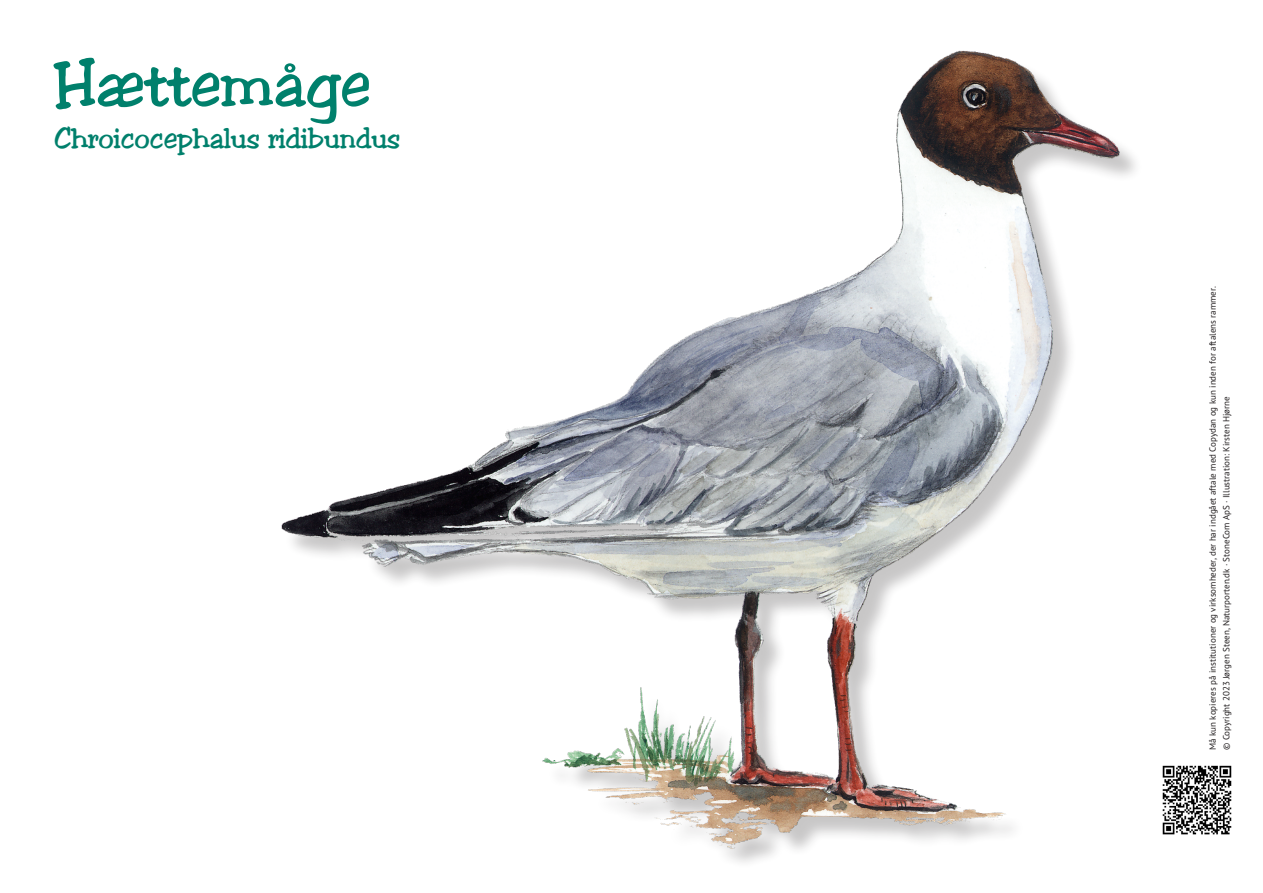
<style>
.page{position:relative;width:1263px;height:893px;background:#fff}
.page>*{position:absolute;margin:0;border:0;box-sizing:border-box;transform-origin:0 0}
.t1{font:60px "Toledo";color:#00806c}
.t2{font:27px "Toledo";color:#00806c}
.t3{font:9px/13.5px "PT Sans Pro";color:#231f20}
</style>
<div class="page">
<img style="left:281px;top:50px;width:855px;height:813px">
<img style="left:1162px;top:765px;width:70px;height:70px">
<h1 class="t1" style="left:54px;top:47px;width:319px">Hættemåge</h1>
<h2 class="t2" style="left:54px;top:121px;width:348px">Chroicocephalus ridibundus</h2>
<p class="t3" style="left:1206px;top:750px;width:465px;rotate:-90deg">Må kun kopieres på institutioner og virksomheder, der har indgået aftale med Copydan og kun inden for aftalens rammer. © Copyright 2023 Jørgen Steen, Naturporten.dk · StoneCom ApS · Illustration: Kirsten Hjørne</p>
</div>
